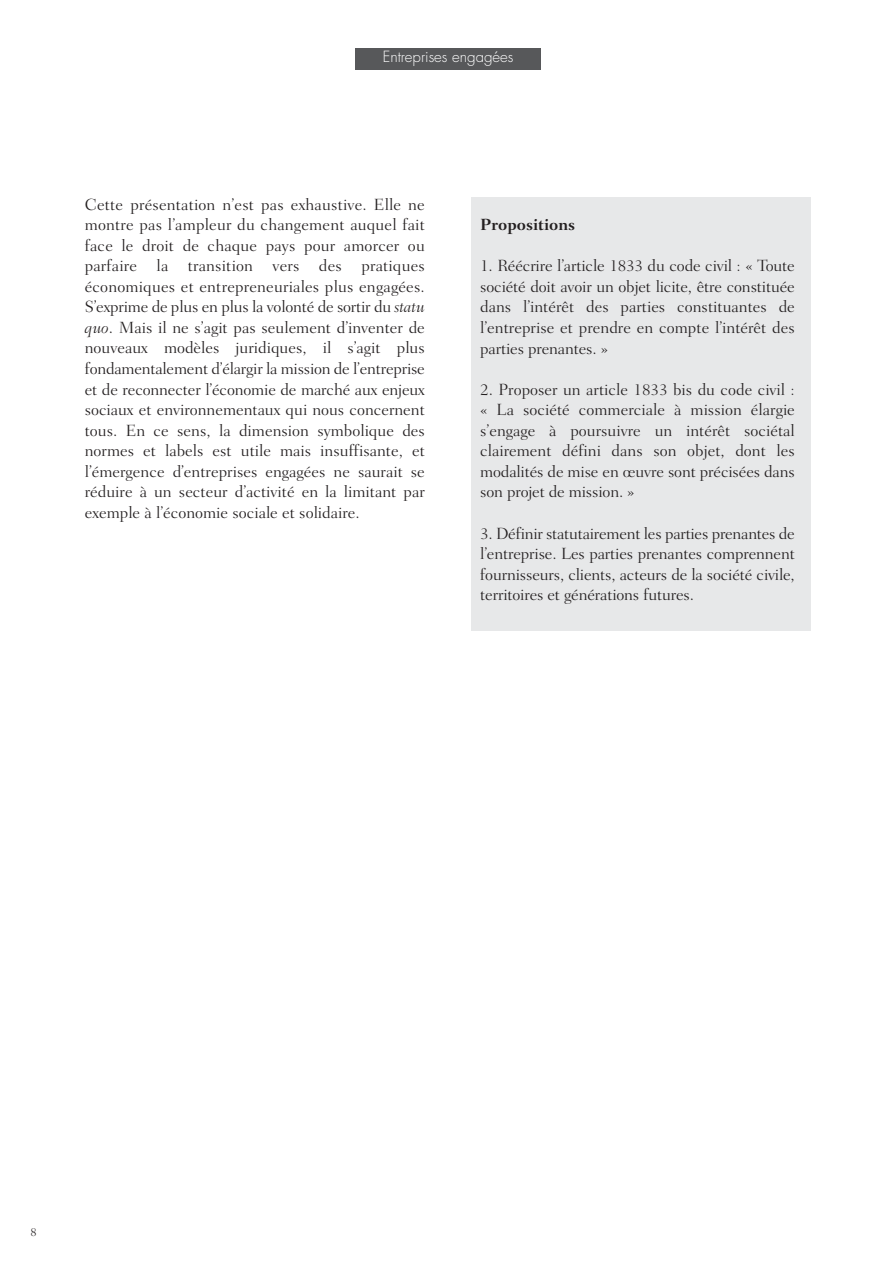
<style>
.page{position:relative;width:893px;height:1263px;background:#fff}
.page>*{position:absolute;margin:0;border:0;box-sizing:border-box;transform-origin:0 0}
.t1{font:300 16.5px/20.5px "Fairfield LH";letter-spacing:-.01em;color:#231f20;text-align:justify}
.t2{font:700 16.5px "Fairfield LH";color:#231f20}
.t3{font:300 15px "Futura";color:#fff}
.t4{font:300 12px "Fairfield LH";color:#231f20}
.s1{font-style:italic}
</style>
<div class="page">
<div style="left:472px;top:197px;width:339px;height:434px;background:#e7e8e9"></div>
<div style="left:355px;top:48px;width:185px;height:21px;background:#57585a"></div>
<p class="t3" style="left:383px;top:50px;width:132px">Entreprises engagées</p>
<p class="t1" style="left:85px;top:195px;width:342px">Cette présentation n’est pas exhaustive. Elle ne montre pas l’ampleur du changement auquel fait face le droit de chaque pays pour amorcer ou parfaire la transition vers des pratiques économiques et entrepreneuriales plus engagées.<br>S’exprime de plus en plus la volonté de sortir du <span class="s1">statu quo</span>. Mais il ne s’agit pas seulement d’inventer de nouveaux modèles juridiques, il s’agit plus fondamentalement d’élargir la mission de l’entreprise et de reconnecter l’économie de marché aux enjeux sociaux et environnementaux qui nous concernent tous. En ce sens, la dimension symbolique des normes et labels est utile mais insuffisante, et l’émergence d’entreprises engagées ne saurait se réduire à un secteur d’activité en la limitant par exemple à l’économie sociale et solidaire.</p>
<p class="t2" style="left:480px;top:218px;width:96px">Propositions</p>
<p class="t1" style="left:480px;top:257px;width:316px">1. Réécrire l’article 1833 du code civil : « Toute société doit avoir un objet licite, être constituée dans l’intérêt des parties constituantes de l’entreprise et prendre en compte l’intérêt des parties prenantes. »</p>
<p class="t1" style="left:480px;top:380px;width:316px">2. Proposer un article 1833 bis du code civil : « La société commerciale à mission élargie s’engage à poursuivre un intérêt sociétal clairement défini dans son objet, dont les modalités de mise en œuvre sont précisées dans son projet de mission. »</p>
<p class="t1" style="left:480px;top:524px;width:316px">3. Définir statutairement les parties prenantes de l’entreprise. Les parties prenantes comprennent fournisseurs, clients, acteurs de la société civile, territoires et générations futures.</p>
<p class="t4" style="left:31px;top:1227px;width:8px">8</p>
</div>
